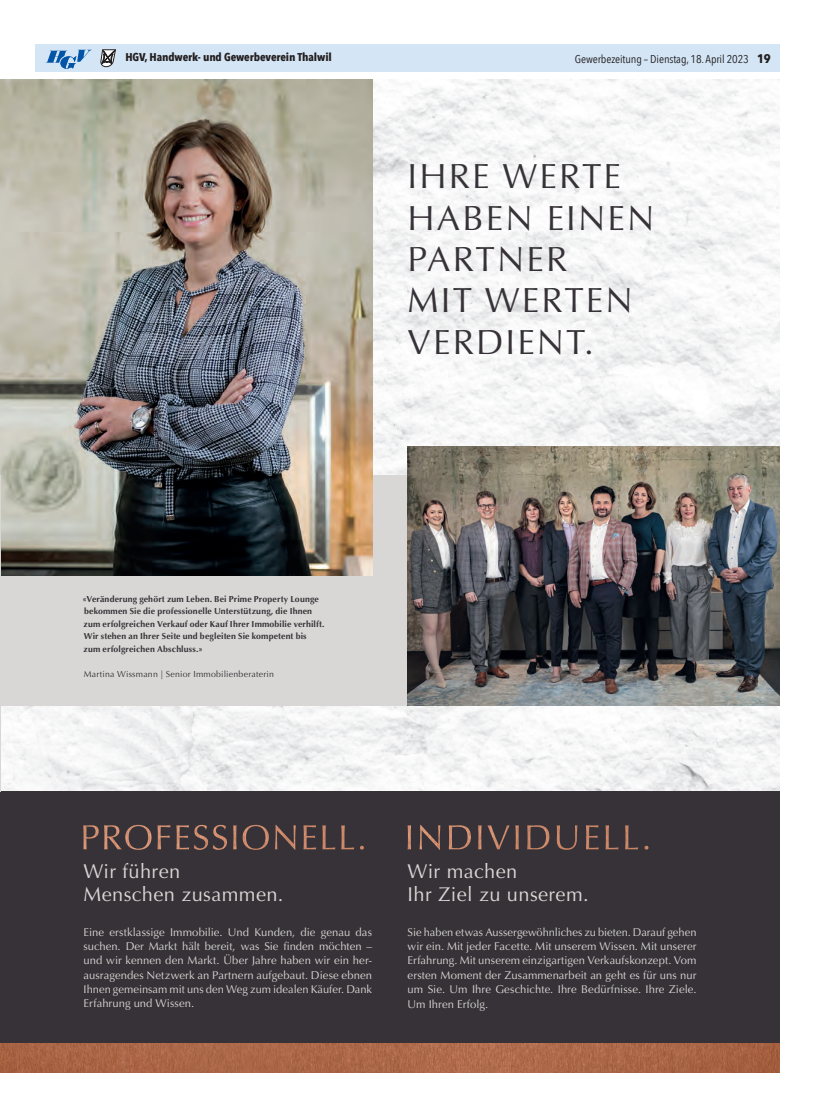
<style>
.page{position:relative;width:833px;height:1117px;background:#fff}
.page>*{position:absolute;margin:0;border:0;box-sizing:border-box;transform-origin:0 0}
.t1{font:35px/41.2px "Optima";letter-spacing:.06em;color:#363237}
.t2{font:20px/22.5px "Optima";letter-spacing:.02em;color:#d9d7d6}
.t3{font:11.25px/14.4px "Optima";letter-spacing:.005em;color:#d9d7d6;text-align:justify}
.t4{font:11.25px "Avenir Next Condensed";letter-spacing:-.01em;color:#231f20;scale:1.06 1}
.t5{font:700 11.25px "Avenir Next Condensed";letter-spacing:-.01em;color:#231f20;scale:1.06 1}
.t6{font:700 8.75px/12.5px "Optima";letter-spacing:.015em;color:#363237}
.t7{font:8.75px "Optima";letter-spacing:.025em;color:#363237}
.s1{font-weight:700;font-size:12.5px}
</style>
<div class="page">
<div style="left:35px;top:44px;width:745px;height:27px;background:#d4e5f5"></div>
<svg style="left:100px;top:50px;width:16px;height:18px"></svg>
<svg style="left:46px;top:50px;width:46px;height:19px"></svg>
<img style="left:0;top:80px;width:780px;height:711px">
<div style="left:0;top:791px;width:780px;height:252px;background:#363237"></div>
<div style="left:0;top:475px;width:755px;height:230px;background:#d9d7d6"></div>
<img style="left:0;top:80px;width:372px;height:495px">
<img style="left:1px;top:1043px;width:779px;height:29px">
<svg style="left:0;top:1043px;width:1px;height:29px"></svg>
<img style="left:407px;top:446px;width:373px;height:259px">
<img style="left:419px;top:824px;width:219px;height:25px">
<img style="left:213px;top:824px;width:83px;height:25px">
<p class="t5" style="left:125px;top:50px;width:196px">HGV, Handwerk- und Gewerbeverein Thalwil</p>
<p class="t4" style="left:575px;top:49px;width:186px">Gewerbezeitung – Dienstag, 18. April 2023 <span class="s1">19</span></p>
<h1 class="t1" style="left:407px;top:156px;width:248px">IHRE WERTE<br>HABEN EINEN<br>PARTNER<br>MIT WERTEN<br>VERDIENT.</h1>
<p class="t6" style="left:82px;top:592px;width:244px">«Veränderung gehört zum Leben. Bei Prime Property Lounge bekommen Sie die professionelle Unterstützung, die Ihnen zum erfolgreichen Verkauf oder Kauf Ihrer Immobilie verhilft.<br>Wir stehen an Ihrer Seite und begleiten Sie kompetent bis<br>zum erfolgreichen Abschluss.»</p>
<p class="t7" style="left:84px;top:668px;width:191px">Martina Wissmann | Senior Immobilienberaterin</p>
<h2 class="t2" style="left:84px;top:860px;width:201px">Wir führen<br>Menschen zusammen.</h2>
<p class="t3" style="left:84px;top:924px;width:290px">Eine erstklassige Immobilie. Und Kunden, die genau das suchen. Der Markt hält bereit, was Sie finden möchten – und wir kennen den Markt. Über Jahre haben wir ein her&shy;ausragendes Netzwerk an Partnern aufgebaut. Diese ebnen Ihnen gemeinsam mit uns den Weg zum idealen Käufer. Dank Erfahrung und Wissen.</p>
<h2 class="t2" style="left:407px;top:860px;width:182px">Wir machen<br>Ihr Ziel zu unserem.</h2>
<p class="t3" style="left:407px;top:924px;width:290px">Sie haben etwas Aussergewöhnliches zu bieten. Darauf gehen wir ein. Mit jeder Facette. Mit unserem Wissen. Mit unserer Erfahrung. Mit unserem einzigartigen Verkaufskonzept. Vom ersten Moment der Zusammenarbeit an geht es für uns nur um Sie. Um Ihre Geschichte. Ihre Bedürfnisse. Ihre Ziele.<br>Um Ihren Erfolg.</p>
</div>
